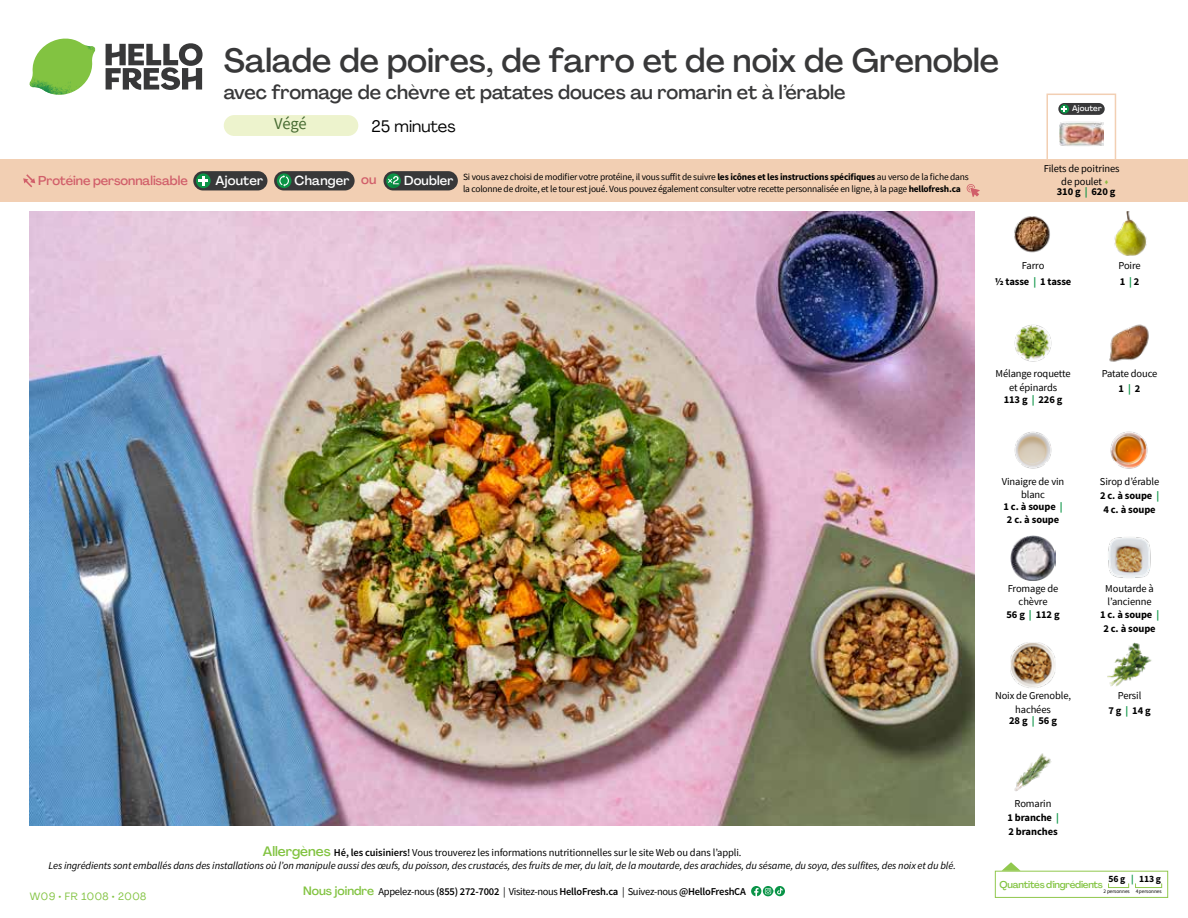
<style>
.page{position:relative;width:1188px;height:918px;background:#fff}
.page>*{position:absolute;margin:0;border:0;box-sizing:border-box;transform-origin:0 0}
.t1{font:500 33px "Agrandir";color:#383839}
.t2{font:500 19.5px "Agrandir";color:#383839}
.t3{font:16.5px "Agrandir";color:#000}
.t4{font:16.5px "Source Sans Pro";color:#476b32}
.t5{font:500 12.9px "Agrandir";letter-spacing:.015em;color:#fff}
.t6{font:500 12.75px "Agrandir";letter-spacing:-.005em;color:#d15f6a}
.t7{font:italic 10.5px/13.5px "Source Sans Pro";letter-spacing:-.01em;color:#000;text-align:center}
.t8{font:10.5px/13.5px "Source Sans Pro";letter-spacing:-.01em;color:#000;text-align:center}
.t9{font:700 10.5px/13.5px "Source Sans Pro";letter-spacing:-.01em;color:#000;text-align:center}
.t10{font:600 10.5px "Source Sans Pro";letter-spacing:-.02em;color:#000}
.t11{font:10.5px "Agrandir";letter-spacing:.05em;color:#82c341}
.t12{font:500 9.75px "Agrandir";letter-spacing:-.025em;color:#82c341}
.t13{font:700 9.6px "Source Sans Pro";color:#000}
.t14{font:9.45px/12px "Source Sans Pro";letter-spacing:-.02em;color:#000}
.t15{font:500 7.95px "Agrandir";letter-spacing:.025em;color:#fff}
.t16{font:5.25px "Source Sans Pro";letter-spacing:-.01em;color:#000}
.s1{color:#d15f6a}
.s2{color:#8cba42}
.s3{color:#0b9446}
.s4{font-weight:700}
.s5{font-weight:400}
.s6{font-weight:700;color:#0b9446}
.s7{font-family:"Agrandir";font-weight:500;font-style:normal;font-size:13.5px;color:#82c341}
.s8{font-weight:600;font-style:normal}
.s9{font-style:normal}
.s10{font-family:"Agrandir";font-weight:500;font-size:12px;color:#82c341}
</style>
<div class="page">
<svg style="left:106px;top:43px;width:97px;height:47px"></svg>
<svg style="left:34px;top:39px;width:59px;height:38px"></svg>
<img style="left:65px;top:39px;width:30px;height:25px">
<img style="left:33px;top:60px;width:56px;height:10px">
<img style="left:29px;top:64px;width:58px;height:31px">
<img style="left:64px;top:70px;width:25px;height:24px">
<img style="left:30px;top:211px;width:945px;height:615px">
<svg style="left:775px;top:886px;width:10px;height:10px"></svg>
<svg style="left:751px;top:886px;width:32px;height:10px"></svg>
<svg style="left:1002px;top:862px;width:19px;height:9px"></svg>
<div style="left:995px;top:871px;width:173px;height:27px;border:1px solid #91c84e"></div>
<div style="left:1108px;top:883px;width:21px;height:5px;border:1px solid #91c84e"></div>
<div style="left:1135px;top:883px;width:27px;height:5px;border:1px solid #91c84e"></div>
<img style="left:1014px;top:324px;width:38px;height:38px">
<img style="left:1109px;top:324px;width:40px;height:38px">
<img style="left:1014px;top:431px;width:38px;height:38px">
<img style="left:1110px;top:431px;width:38px;height:38px">
<img style="left:1011px;top:536px;width:45px;height:45px">
<img style="left:1108px;top:537px;width:43px;height:41px">
<img style="left:1011px;top:643px;width:45px;height:45px">
<img style="left:1014px;top:753px;width:38px;height:38px">
<img style="left:1114px;top:211px;width:33px;height:45px">
<img style="left:1014px;top:216px;width:36px;height:37px">
<img style="left:1107px;top:643px;width:45px;height:44px">
<div style="left:0;top:160px;width:1188px;height:42px;background:#f2cfb3"></div>
<svg style="left:23px;top:174px;width:12px;height:13px"></svg>
<div style="left:384px;top:171px;width:74px;height:19px;background:#383839;border-radius:10px"></div>
<svg style="left:386px;top:173px;width:15px;height:15px"></svg>
<div style="left:389px;top:180px;width:11px;height:11px;background:#000;opacity:.35"></div>
<svg style="left:387px;top:176px;width:12px;height:8px"></svg>
<div style="left:274px;top:171px;width:81px;height:19px;background:#383839;border-radius:10px"></div>
<svg style="left:277px;top:173px;width:15px;height:15px"></svg>
<svg style="left:279px;top:175px;width:10px;height:12px"></svg>
<div style="left:193px;top:171px;width:74px;height:19px;background:#383839;border-radius:10px"></div>
<svg style="left:196px;top:173px;width:15px;height:15px"></svg>
<svg style="left:198px;top:176px;width:10px;height:10px"></svg>
<svg style="left:967px;top:184px;width:13px;height:13px"></svg>
<div style="left:1046px;top:94px;width:70px;height:69px;border:2px solid #f2cfb3"></div>
<img style="left:1060px;top:114px;width:43px;height:32px">
<div style="left:1058px;top:103px;width:47px;height:12px;background:#383839;border-radius:6px"></div>
<svg style="left:1060px;top:104px;width:9px;height:9px"></svg>
<svg style="left:1062px;top:106px;width:5px;height:6px"></svg>
<div style="left:224px;top:115px;width:134px;height:21px;background:#edf3cd;border-radius:10px"></div>
<h1 class="t1" style="left:224px;top:40px;width:777px">Salade de poires, de farro et de noix de Grenoble</h1>
<h2 class="t2" style="left:224px;top:80px;width:623px">avec fromage de chèvre et patates douces au romarin et à l’érable</h2>
<h3 class="t3" style="left:372px;top:116px;width:86px">25 minutes</h3>
<h3 class="t4" style="left:274px;top:113px;width:34px">Végé</h3>
<p class="t15" style="left:1072px;top:104px;width:31px">Ajouter</p>
<p class="t6" style="left:38px;top:173px;width:151px">Protéine personnalisable</p>
<p class="t5" style="left:216px;top:172px;width:49px">Ajouter</p>
<p class="t5" style="left:295px;top:172px;width:83px">Changer <span class="s1">ou</span></p>
<p class="t5" style="left:404px;top:172px;width:51px">Doubler</p>
<p class="t8" style="left:1061px;top:162px;width:60px;text-align:left;text-indent:-18px">Filets de poitrines de poulet <span class="s2">▲</span></p>
<p class="t9" style="left:1057px;top:185px;width:60px">310 g <span class="s3">|</span> 620 g</p>
<p class="t14" style="left:463px;top:171px;width:507px">Si vous avez choisi de modifier votre protéine, il vous suffit de suivre <span class="s4">les icônes et les instructions spécifiques</span> au verso de la fiche dans la colonne de droite, et le tour est joué. Vous pouvez également consulter votre recette personnalisée en ligne, à la page <span class="s4">hellofresh.ca</span></p>
<p class="t9" style="left:995px;top:258px;width:78px;line-height:15.6px"><span class="s5">Farro<br></span>½ tasse <span class="s3">|</span> 1 tasse</p>
<p class="t8" style="left:1118px;top:258px;width:24px;line-height:15.6px;text-align:left">Poire<br><span class="s4">1</span> <span class="s6">|</span> <span class="s4">2</span></p>
<p class="t8" style="left:995px;top:367px;width:77px">Mélange roquette et épinards</p>
<p class="t9" style="left:1004px;top:393px;width:60px">113 g <span class="s3">|</span> 226 g</p>
<p class="t8" style="left:1002px;top:474px;width:64px">Vinaigre de vin blanc</p>
<p class="t9" style="left:1004px;top:500px;width:61px">1 c. à soupe <span class="s3">|<br></span>2 c. à soupe</p>
<p class="t8" style="left:1102px;top:366px;width:57px;line-height:14.9px">Patate douce<br><span class="s4">1</span> <span class="s6">|</span> <span class="s4">2</span></p>
<p class="t8" style="left:1100px;top:474px;width:61px;line-height:14.9px;text-align:left">Sirop d’érable<br><span class="s4">2 c. à soupe</span> <span class="s6">|</span></p>
<p class="t9" style="left:1103px;top:503px;width:54px">4 c. à soupe</p>
<p class="t8" style="left:1006px;top:582px;width:55px">Fromage de chèvre<br><span class="s4">56 g</span> <span class="s6">|</span> <span class="s4">112 g</span></p>
<p class="t8" style="left:1100px;top:582px;width:61px">Moutarde à l’ancienne<br><span class="s4">1 c. à soupe</span> <span class="s6">|<br></span><span class="s4">2 c. à soupe</span></p>
<p class="t7" style="left:49px;top:846px;width:909px"><span class="s7">Allergènes</span> <span class="s8">Hé, les cuisiniers!</span> <span class="s9">Vous trouverez les informations nutritionnelles sur le site Web ou dans l’appli.<br></span>Les ingrédients sont emballés dans des installations où l’on manipule aussi des œufs, du poisson, des crustacés, des fruits de mer, du lait, de la moutarde, des arachides, du sésame, du soya, des sulfites, des noix et du blé.</p>
<p class="t11" style="left:30px;top:890px;width:118px">W09 • FR 1008 • 2008</p>
<p class="t10" style="left:303px;top:885px;width:444px"><span class="s10">Nous joindre</span> <span class="s5">Appelez-nous</span> (855) 272-7002 <span class="s5">| Visitez-nous</span> HelloFresh.ca <span class="s5">| Suivez-nous</span> @HelloFreshCA</p>
<p class="t8" style="left:995px;top:689px;width:78px">Noix de Grenoble, hachées</p>
<p class="t9" style="left:1009px;top:714px;width:49px">28 g <span class="s3">|</span> 56 g</p>
<p class="t9" style="left:1007px;top:796px;width:53px;line-height:14.9px"><span class="s5">Romarin<br></span>1 branche <span class="s3">|</span></p>
<p class="t9" style="left:1008px;top:825px;width:51px">2 branches</p>
<p class="t8" style="left:1108px;top:688px;width:44px;line-height:14.9px">Persil<br><span class="s4">7 g</span> <span class="s6">|</span> <span class="s4">14 g</span></p>
<p class="t13" style="left:1108px;top:873px;width:54px">56 g <span class="s3">|</span> 113 g</p>
<p class="t16" style="left:1103px;top:888px;width:60px">2 personnes 4 personnes</p>
<p class="t12" style="left:1000px;top:878px;width:105px">Quantités d'ingrédients</p>
</div>
